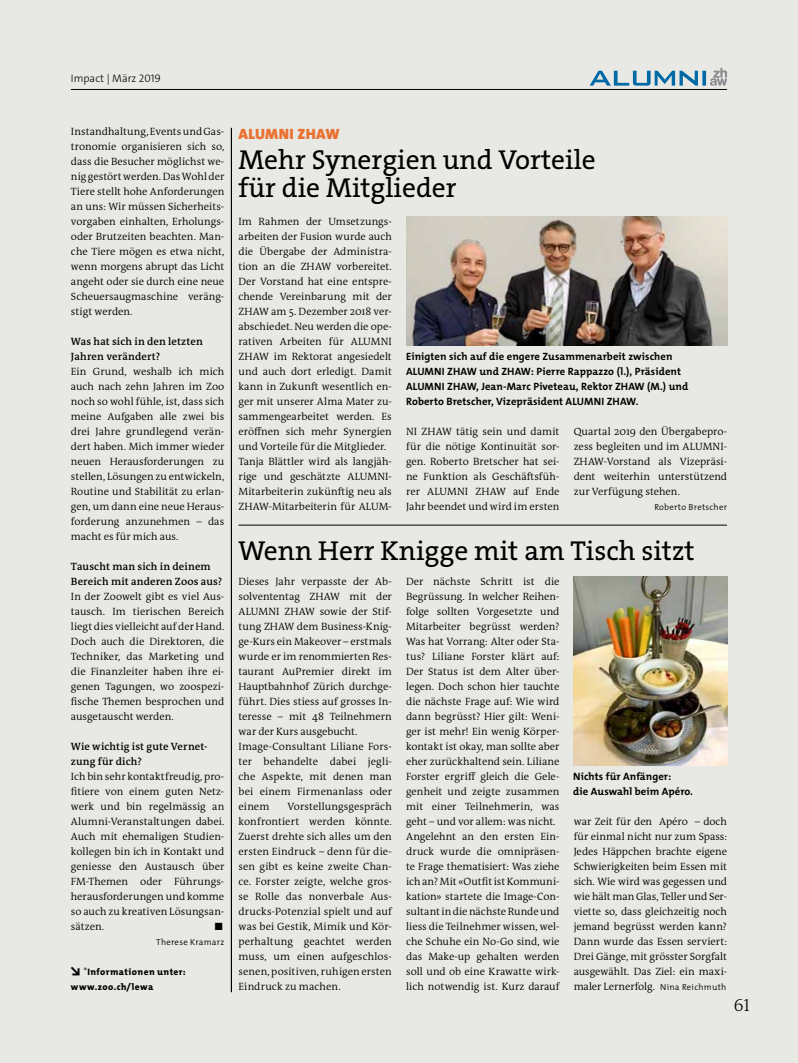
<style>
.page{position:relative;width:798px;height:1063px;background:#fff}
.page>*{position:absolute;margin:0;border:0;box-sizing:border-box;transform-origin:0 0}
.t1{font:27.5px/27.5px "The Serif HP5 Plain";color:#000}
.t2{font:300 17.5px "The Antiqua B W3";color:#000}
.t3{font:900 15px "The Sans Os F";letter-spacing:.02em;color:#ea7231}
.t4{font:300 11px "The Sans Os F";color:#000}
.t5{font:300 10.62px/15px "The Antiqua B W4";color:#000;text-align:justify}
.t6{font:700 10.62px/15px "The Mix Os F";letter-spacing:.01em;color:#000}
.t7{font:600 10.62px/15px "The Antiqua B W6";letter-spacing:.015em;color:#000}
.t8{font:800 10.62px "The Mix Os F";color:#000}
.t9{font:800 9.38px/15px "The Mix Os F";letter-spacing:.045em;color:#000}
.t10{font:300 8.75px "The Mix Os F";letter-spacing:.03em;color:#000}
.s1{font-weight:900;font-size:11.88px}
.s2{font-family:"The Antiqua B W4";font-weight:300;font-size:10.62px}
.s3{font-family:"The Mix Os F";font-size:8.75px}
</style>
<div class="page">
<div style="left:0;top:0;width:797px;height:1063px;background:#e8e8e4"></div>
<hr style="left:71px;top:89px;width:655px;height:1px;background:#000">
<svg style="left:710px;top:68px;width:16px;height:18px"></svg>
<svg style="left:589px;top:71px;width:108px;height:15px"></svg>
<hr style="left:702px;top:71px;width:3px;height:15px;background:#006aa7">
<img style="left:406px;top:216px;width:320px;height:129px">
<img style="left:573px;top:577px;width:153px;height:188px">
<hr style="left:231px;top:128px;width:1px;height:864px;background:#000">
<hr style="left:238px;top:525px;width:488px;height:1px;background:#000">
<p class="t4" style="left:71px;top:72px;width:91px">Impact | März 2019</p>
<p class="t5" style="left:71px;top:124px;width:155px">Instandhaltung, Events und Gas&shy;tronomie organisieren sich so, dass die Besucher möglichst we&shy;nig gestört werden. Das Wohl der Tiere stellt hohe Anforderungen an uns: Wir müssen Sicherheits&shy;vorgaben einhalten, Erholungs&shy;oder Brutzeiten beachten. Man&shy;che Tiere mögen es etwa nicht, wenn morgens abrupt das Licht angeht oder sie durch eine neue Scheuersaugmaschine veräng&shy;stigt werden.</p>
<p class="t7" style="left:71px;top:334px;width:133px">Was hat sich in den letzten<br>Jahren verändert?</p>
<p class="t5" style="left:71px;top:364px;width:155px">Ein Grund, weshalb ich mich auch nach zehn Jahren im Zoo noch so wohl fühle, ist, dass sich meine Aufgaben alle zwei bis drei Jahre grundlegend verän&shy;dert haben. Mich immer wieder neuen Herausforderungen zu stellen, Lösungen zu entwickeln, Routine und Stabilität zu erlan&shy;gen, um dann eine neue Heraus&shy;forderung anzunehmen – das macht es für mich aus.</p>
<p class="t7" style="left:71px;top:559px;width:153px">Tauscht man sich in deinem<br>Bereich mit anderen Zoos aus?</p>
<p class="t5" style="left:71px;top:589px;width:155px">In der Zoowelt gibt es viel Aus&shy;tausch. Im tierischen Bereich liegt dies vielleicht auf der Hand.<br>Doch auch die Direktoren, die Techniker, das Marketing und die Finanzleiter haben ihre ei&shy;genen Tagungen, wo zoospezi&shy;fische Themen besprochen und ausgetauscht werden.</p>
<p class="t7" style="left:71px;top:739px;width:138px">Wie wichtig ist gute Vernet&shy;zung für dich?</p>
<p class="t5" style="left:71px;top:769px;width:155px">Ich bin sehr kontaktfreudig, pro&shy;fitiere von einem guten Netz&shy;werk und bin regelmässig an Alumni-Veranstaltungen dabei.<br>Auch mit ehemaligen Studien&shy;kollegen bin ich in Kontakt und geniesse den Austausch über FM-Themen oder Führungs&shy;herausforderungen und komme so auch zu kreativen Lösungsan&shy;sätzen.</p>
<p class="t8" style="left:214px;top:920px;width:11px">◼</p>
<p class="t10" style="left:156px;top:936px;width:69px">Therese Kramarz</p>
<p class="t9" style="left:71px;top:964px;width:116px"><span class="s1">↘</span> <span class="s2">*</span>Informationen unter: www.zoo.ch/lewa</p>
<h3 class="t3" style="left:238px;top:124px;width:102px">ALUMNI ZHAW</h3>
<h1 class="t1" style="left:238px;top:146px;width:358px">Mehr Synergien und Vorteile für die Mitglieder</h1>
<p class="t5" style="left:238px;top:214px;width:155px;text-align:left">Im Rahmen der Umsetzungs&shy;arbeiten der Fusion wurde auch die Übergabe der Administra&shy;tion an die ZHAW vorbereitet.<br>Der Vorstand hat eine entspre&shy;chende Vereinbarung mit der<br>ZHAW am 5. Dezember 2018 ver&shy;abschiedet. Neu werden die ope&shy;rativen Arbeiten für ALUMNI<br>ZHAW im Rektorat angesiedelt und auch dort erledigt. Damit kann in Zukunft wesentlich en&shy;ger mit unserer Alma Mater zu&shy;sammengearbeitet werden. Es eröffnen sich mehr Synergien und Vorteile für die Mitglieder.<br>Tanja Blättler wird als langjäh&shy;rige und geschätzte ALUMNI-<br>Mitarbeiterin zukünftig neu als<br>ZHAW-Mitarbeiterin für ALUM-</p>
<p class="t6" style="left:406px;top:349px;width:283px">Einigten sich auf die engere Zusammenarbeit zwischen ALUMNI ZHAW und ZHAW: Pierre Rappazzo (l.), Präsident ALUMNI ZHAW, Jean-Marc Piveteau, Rektor ZHAW (M.) und Roberto Bretscher, Vizepräsident ALUMNI ZHAW.</p>
<p class="t5" style="left:406px;top:424px;width:155px">NI ZHAW tätig sein und damit für die nötige Kontinuität sor&shy;gen. Roberto Bretscher hat sei&shy;ne Funktion als Geschäftsfüh&shy;rer ALUMNI ZHAW auf Ende Jahr beendet und wird im ersten</p>
<p class="t5" style="left:573px;top:424px;width:155px">Quartal 2019 den Übergabepro&shy;zess begleiten und im ALUMNI-ZHAW-Vorstand als Vizepräsi&shy;dent weiterhin unterstützend zur Verfügung stehen.</p>
<p class="t10" style="left:654px;top:501px;width:74px">Roberto Bretscher</p>
<h1 class="t1" style="left:238px;top:537px;width:457px">Wenn Herr Knigge mit am Tisch sitzt</h1>
<p class="t5" style="left:238px;top:574px;width:155px;text-align:left">Dieses Jahr verpasste der Ab&shy;solvententag ZHAW mit der<br>ALUMNI ZHAW sowie der Stif&shy;tung ZHAW dem Business-Knig&shy;ge-Kurs ein Makeover – erstmals wurde er im renommierten Res&shy;taurant AuPremier direkt im<br>Hauptbahnhof Zürich durchge&shy;führt. Dies stiess auf grosses In&shy;teresse – mit 48 Teilnehmern war der Kurs ausgebucht.<br>Image-Consultant Liliane Fors&shy;ter behandelte dabei jegli&shy;che Aspekte, mit denen man bei einem Firmenanlass oder einem</p>
<p class="t5" style="left:406px;top:574px;width:155px;text-align:left">Der nächste Schritt ist die<br>Begrüssung. In welcher Reihen&shy;folge sollten Vorgesetzte und<br>Mitarbeiter begrüsst werden?<br>Was hat Vorrang: Alter oder Sta&shy;tus? Liliane Forster klärt auf:<br>Der Status ist dem Alter über&shy;legen. Doch schon hier tauchte die nächste Frage auf: Wie wird dann begrüsst? Hier gilt: Weni&shy;ger ist mehr! Ein wenig Körper&shy;kontakt ist okay, man sollte aber eher zurückhaltend sein. Liliane<br>Forster ergriff gleich die Gele&shy;genheit und zeigte zusammen mit einer Teilnehmerin, was geht – und vor allem: was nicht.<br>Angelehnt an den ersten Ein&shy;druck wurde die omnipräsen&shy;te Frage thematisiert: Was ziehe ich an? Mit «Outfit ist Kommuni&shy;kation» startete die Image-Con&shy;sultant in die nächste Runde und liess die Teilnehmer wissen, wel&shy;che Schuhe ein No-Go sind, wie das Make-up gehalten werden soll und ob eine Krawatte wirk&shy;lich notwendig ist. Kurz darauf</p>
<p class="t6" style="left:573px;top:769px;width:121px">Nichts für Anfänger:<br>die Auswahl beim Apéro.</p>
<p class="t5" style="left:238px;top:799px;width:155px;text-indent:49px">Vorstellungsgespräch konfrontiert werden könnte.<br>Zuerst drehte sich alles um den ersten Eindruck – denn für die&shy;sen gibt es keine zweite Chan&shy;ce. Forster zeigte, welche gros&shy;se Rolle das nonverbale Aus&shy;drucks-Potenzial spielt und auf was bei Gestik, Mimik und Kör&shy;perhaltung geachtet werden muss, um einen aufgeschlos&shy;senen, positiven, ruhigen ersten Eindruck zu machen.</p>
<p class="t5" style="left:573px;top:814px;width:155px">war Zeit für den Apéro – doch für einmal nicht nur zum Spass:<br>Jedes Häppchen brachte eigene Schwierigkeiten beim Essen mit sich. Wie wird was gegessen und wie hält man Glas, Teller und Ser&shy;viette so, dass gleichzeitig noch jemand begrüsst werden kann?<br>Dann wurde das Essen serviert:<br>Drei Gänge, mit grösster Sorgfalt ausgewählt. Das Ziel: ein maxi&shy;maler Lernerfolg. <span class="s3">Nina Reichmuth</span></p>
<h2 class="t2" style="left:733px;top:994px;width:18px">61</h2>
</div>
